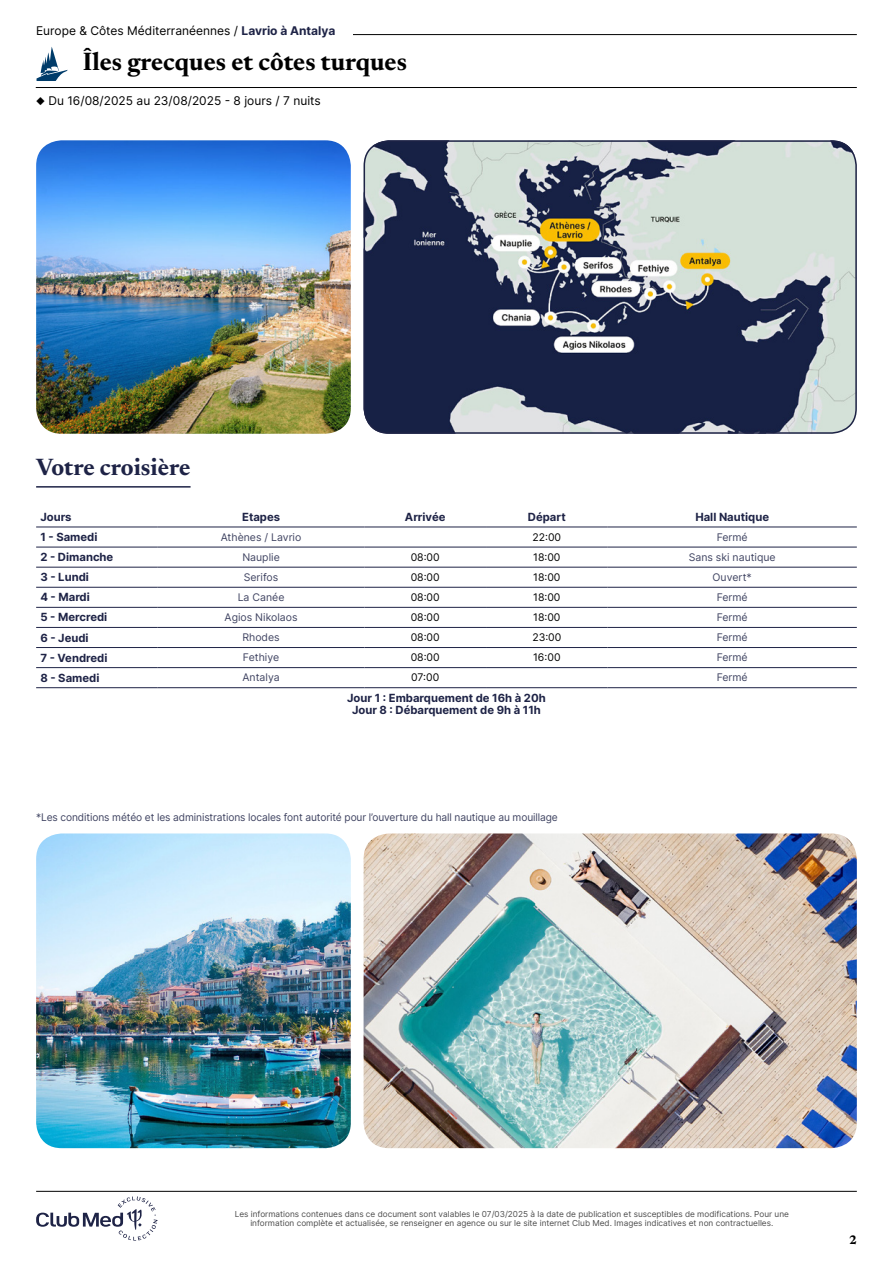
<style>
.page{position:relative;width:893px;height:1263px;background:#fff}
.page>*{position:absolute;margin:0;border:0;box-sizing:border-box;transform-origin:0 0}
.t1{font:700 25.5px "Newsreader 24 pt";color:#000}
.t2{font:700 24px "Newsreader 24 pt";color:#1e2346}
.t3{font:700 12.6px "Newsreader 24 pt";color:#000}
.t4{font:12px "Inter";color:#000}
.t5{font:700 11.25px/12px "Inter";color:#1e2346;text-align:center}
.t6{font:10.5px "Inter";letter-spacing:-.01em;color:#404462}
.t7{font:10.5px "Inter";color:#000}
.t8{font:8.25px/9px "Inter";color:#4d4d4d;text-align:center}
.s1{font-weight:700;color:#1e2346}
</style>
<div class="page">
<hr style="left:107px;top:34px;width:750px;height:1px;background:#000">
<hr style="left:36px;top:87px;width:821px;height:1px;background:#000">
<svg style="left:36px;top:47px;width:32px;height:34px"></svg>
<div style="left:36px;top:26px;width:316px;height:17px;background:#fff"></div>
<img style="left:364px;top:833px;width:493px;height:315px">
<hr style="left:36px;top:527px;width:122px;height:1px;background:#1e2346">
<hr style="left:158px;top:527px;width:206px;height:1px;background:#1e2346">
<hr style="left:364px;top:527px;width:122px;height:1px;background:#1e2346">
<hr style="left:486px;top:527px;width:122px;height:1px;background:#1e2346">
<hr style="left:608px;top:527px;width:249px;height:1px;background:#1e2346">
<hr style="left:36px;top:547px;width:122px;height:1px;background:#1e2346">
<hr style="left:158px;top:547px;width:206px;height:1px;background:#1e2346">
<hr style="left:364px;top:547px;width:122px;height:1px;background:#1e2346">
<hr style="left:486px;top:547px;width:122px;height:1px;background:#1e2346">
<hr style="left:608px;top:547px;width:249px;height:1px;background:#1e2346">
<hr style="left:36px;top:567px;width:122px;height:1px;background:#1e2346">
<hr style="left:158px;top:567px;width:206px;height:1px;background:#1e2346">
<hr style="left:364px;top:567px;width:122px;height:1px;background:#1e2346">
<hr style="left:486px;top:567px;width:122px;height:1px;background:#1e2346">
<hr style="left:608px;top:567px;width:249px;height:1px;background:#1e2346">
<hr style="left:36px;top:587px;width:122px;height:1px;background:#1e2346">
<hr style="left:158px;top:587px;width:206px;height:1px;background:#1e2346">
<hr style="left:364px;top:587px;width:122px;height:1px;background:#1e2346">
<hr style="left:486px;top:587px;width:122px;height:1px;background:#1e2346">
<hr style="left:608px;top:587px;width:249px;height:1px;background:#1e2346">
<hr style="left:36px;top:607px;width:122px;height:1px;background:#1e2346">
<hr style="left:158px;top:607px;width:206px;height:1px;background:#1e2346">
<hr style="left:364px;top:607px;width:122px;height:1px;background:#1e2346">
<hr style="left:486px;top:607px;width:122px;height:1px;background:#1e2346">
<hr style="left:608px;top:607px;width:249px;height:1px;background:#1e2346">
<hr style="left:36px;top:627px;width:122px;height:1px;background:#1e2346">
<hr style="left:158px;top:627px;width:206px;height:1px;background:#1e2346">
<hr style="left:364px;top:627px;width:122px;height:1px;background:#1e2346">
<hr style="left:486px;top:627px;width:122px;height:1px;background:#1e2346">
<hr style="left:608px;top:627px;width:249px;height:1px;background:#1e2346">
<hr style="left:36px;top:647px;width:122px;height:1px;background:#1e2346">
<hr style="left:158px;top:647px;width:206px;height:1px;background:#1e2346">
<hr style="left:364px;top:647px;width:122px;height:1px;background:#1e2346">
<hr style="left:486px;top:647px;width:122px;height:1px;background:#1e2346">
<hr style="left:608px;top:647px;width:249px;height:1px;background:#1e2346">
<hr style="left:36px;top:667px;width:122px;height:1px;background:#1e2346">
<hr style="left:36px;top:687px;width:122px;height:1px;background:#1e2346">
<hr style="left:158px;top:667px;width:206px;height:1px;background:#1e2346">
<hr style="left:158px;top:687px;width:206px;height:1px;background:#1e2346">
<hr style="left:364px;top:667px;width:122px;height:1px;background:#1e2346">
<hr style="left:364px;top:687px;width:122px;height:1px;background:#1e2346">
<hr style="left:486px;top:667px;width:122px;height:1px;background:#1e2346">
<hr style="left:486px;top:687px;width:122px;height:1px;background:#1e2346">
<hr style="left:608px;top:667px;width:249px;height:1px;background:#1e2346">
<hr style="left:608px;top:687px;width:249px;height:1px;background:#1e2346">
<img style="left:364px;top:140px;width:493px;height:294px">
<div style="left:364px;top:140px;width:493px;height:294px;border:2px solid #1e2346;border-radius:25px"></div>
<img style="left:36px;top:140px;width:315px;height:294px">
<img style="left:36px;top:833px;width:315px;height:315px">
<hr style="left:36px;top:486px;width:155px;height:2px;background:#1e2346">
<svg style="left:36px;top:1196px;width:122px;height:44px"></svg>
<hr style="left:36px;top:1191px;width:821px;height:1px;background:#000">
<h3 class="t4" style="left:36px;top:22px;width:301px">Europe &amp; Côtes Méditerranéennes / <span class="s1">Lavrio à Antalya</span></h3>
<h1 class="t1" style="left:83px;top:43px;width:325px">Îles grecques et côtes turques</h1>
<h3 class="t4" style="left:36px;top:92px;width:286px">◆ Du 16/08/2025 au 23/08/2025 - 8 jours / 7 nuits</h3>
<h2 class="t2" style="left:36px;top:450px;width:156px">Votre croisière</h2>
<h3 class="t5" style="left:40px;top:510px;width:33px">Jours</h3>
<h3 class="t5" style="left:242px;top:510px;width:39px">Etapes</h3>
<h3 class="t5" style="left:405px;top:510px;width:42px">Arrivée</h3>
<h3 class="t5" style="left:528px;top:510px;width:39px">Départ</h3>
<h3 class="t5" style="left:695px;top:510px;width:75px">Hall Nautique</h3>
<h3 class="t5" style="left:40px;top:531px;width:59px">1 - Samedi</h3>
<p class="t6" style="left:221px;top:529px;width:82px">Athènes / Lavrio</p>
<p class="t7" style="left:532px;top:529px;width:30px">22:00</p>
<p class="t6" style="left:717px;top:529px;width:32px">Fermé</p>
<h3 class="t5" style="left:40px;top:551px;width:74px">2 - Dimanche</h3>
<p class="t6" style="left:242px;top:549px;width:39px">Nauplie</p>
<p class="t7" style="left:411px;top:549px;width:31px">08:00</p>
<p class="t7" style="left:533px;top:549px;width:29px">18:00</p>
<p class="t6" style="left:689px;top:549px;width:88px">Sans ski nautique</p>
<h3 class="t5" style="left:40px;top:571px;width:50px">3 - Lundi</h3>
<p class="t6" style="left:244px;top:570px;width:36px">Serifos</p>
<p class="t7" style="left:411px;top:570px;width:31px">08:00</p>
<p class="t7" style="left:533px;top:570px;width:29px">18:00</p>
<p class="t6" style="left:713px;top:570px;width:41px">Ouvert*</p>
<h3 class="t5" style="left:40px;top:591px;width:51px">4 - Mardi</h3>
<p class="t6" style="left:238px;top:590px;width:48px">La Canée</p>
<p class="t7" style="left:411px;top:590px;width:31px">08:00</p>
<p class="t7" style="left:533px;top:590px;width:29px">18:00</p>
<p class="t6" style="left:717px;top:590px;width:32px">Fermé</p>
<h3 class="t5" style="left:40px;top:611px;width:68px">5 - Mercredi</h3>
<p class="t6" style="left:225px;top:610px;width:75px">Agios Nikolaos</p>
<p class="t7" style="left:411px;top:610px;width:31px">08:00</p>
<p class="t7" style="left:533px;top:610px;width:29px">18:00</p>
<p class="t6" style="left:717px;top:610px;width:32px">Fermé</p>
<h3 class="t5" style="left:40px;top:631px;width:50px">6 - Jeudi</h3>
<p class="t6" style="left:242px;top:630px;width:39px">Rhodes</p>
<p class="t7" style="left:411px;top:630px;width:31px">08:00</p>
<p class="t7" style="left:532px;top:630px;width:31px">23:00</p>
<p class="t6" style="left:717px;top:630px;width:32px">Fermé</p>
<h3 class="t5" style="left:40px;top:651px;width:69px">7 - Vendredi</h3>
<p class="t6" style="left:243px;top:650px;width:38px">Fethiye</p>
<p class="t7" style="left:411px;top:650px;width:31px">08:00</p>
<p class="t7" style="left:533px;top:650px;width:29px">16:00</p>
<p class="t6" style="left:717px;top:650px;width:32px">Fermé</p>
<h3 class="t5" style="left:40px;top:671px;width:61px">8 - Samedi</h3>
<p class="t6" style="left:243px;top:670px;width:39px">Antalya</p>
<p class="t7" style="left:411px;top:670px;width:30px">07:00</p>
<p class="t6" style="left:717px;top:670px;width:32px">Fermé</p>
<h3 class="t5" style="left:347px;top:691px;width:200px">Jour 1 : Embarquement de 16h à 20h<br>Jour 8 : Débarquement de 9h à 11h</h3>
<p class="t6" style="left:36px;top:809px;width:523px">*Les conditions météo et les administrations locales font autorité pour l’ouverture du hall nautique au mouillage</p>
<p class="t8" style="left:235px;top:1209px;width:556px">Les informations contenues dans ce document sont valables le 07/03/2025 à la date de publication et susceptibles de modifications. Pour une information complète et actualisée, se renseigner en agence ou sur le site internet Club Med. Images indicatives et non contractuelles.</p>
<h3 class="t3" style="left:849px;top:1230px;width:9px">2</h3>
</div>
